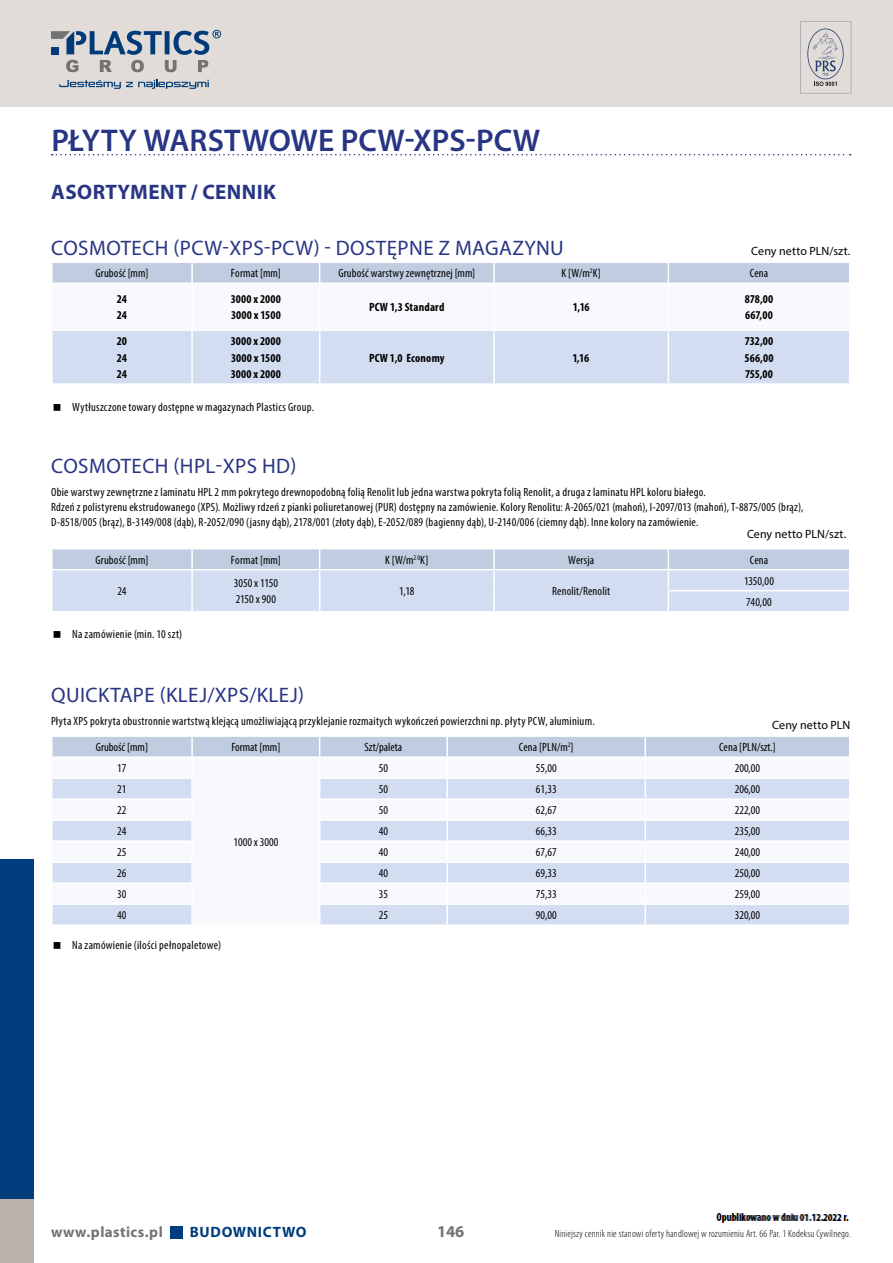
<style>
.page{position:relative;width:893px;height:1263px;background:#fff}
.page>*{position:absolute;margin:0;border:0;box-sizing:border-box;transform-origin:0 0}
.t1{font:600 31.5px "Myriad Pro";color:#283583}
.t2{font:21px "Myriad Pro";letter-spacing:.02em;color:#283583}
.t3{font:700 21px "Myriad Pro";letter-spacing:.02em;color:#283583}
.t4{font:700 16.5px "Myriad Pro";color:#747373}
.t5{font:700 15px "Myriad Pro";letter-spacing:.03em;color:#747373}
.t6{font:700 15px "Myriad Pro";letter-spacing:.045em;color:#003d7c}
.t7{font:condensed 12px/15px "Myriad Pro";letter-spacing:.02em;color:#000}
.t8{font:700 condensed 12px/16.5px "Myriad Pro";letter-spacing:.015em;color:#000}
.t9{font:12px "Myriad Pro";letter-spacing:.01em;color:#000}
.t10{font:condensed 12px "Myriad Pro";color:#000}
.t11{font:300 condensed 10.5px "Myriad Pro";letter-spacing:.02em;color:#000}
</style>
<div class="page">
<div style="left:0;top:0;width:893px;height:106px;background:#e1dcd7"></div>
<svg style="left:51px;top:30px;width:170px;height:42px"></svg>
<svg style="left:59px;top:80px;width:150px;height:9px"></svg>
<div style="left:170px;top:1226px;width:12px;height:13px;background:#003d7c"></div>
<div style="left:0;top:859px;width:34px;height:340px;background:#003d7c"></div>
<div style="left:0;top:1199px;width:34px;height:64px;background:#bcb1ab"></div>
<svg style="left:807px;top:29px;width:37px;height:57px"></svg>
<div style="left:800px;top:21px;width:51px;height:73px;border:1px solid #b3b2b2"></div>
<svg style="left:52px;top:154px;width:799px;height:1px"></svg>
<svg style="left:52px;top:262px;width:798px;height:121px"></svg>
<hr style="left:51px;top:331px;width:2px;height:52px;background:#fff">
<hr style="left:191px;top:331px;width:2px;height:52px;background:#fff">
<hr style="left:319px;top:331px;width:1px;height:52px;background:#fff">
<hr style="left:493px;top:331px;width:2px;height:52px;background:#fff">
<hr style="left:668px;top:331px;width:1px;height:52px;background:#fff">
<hr style="left:849px;top:331px;width:1px;height:52px;background:#fff">
<hr style="left:192px;top:283px;width:128px;height:1px;background:#fff">
<hr style="left:320px;top:283px;width:174px;height:1px;background:#fff">
<hr style="left:494px;top:283px;width:174px;height:1px;background:#fff">
<hr style="left:668px;top:283px;width:182px;height:1px;background:#fff">
<hr style="left:51px;top:284px;width:2px;height:45px;background:#fff">
<hr style="left:191px;top:284px;width:2px;height:45px;background:#fff">
<hr style="left:319px;top:284px;width:1px;height:45px;background:#fff">
<hr style="left:493px;top:284px;width:2px;height:45px;background:#fff">
<hr style="left:668px;top:284px;width:1px;height:45px;background:#fff">
<hr style="left:849px;top:284px;width:1px;height:45px;background:#fff">
<hr style="left:51px;top:329px;width:141px;height:2px;background:#fff">
<hr style="left:192px;top:329px;width:128px;height:2px;background:#fff">
<hr style="left:320px;top:329px;width:174px;height:2px;background:#fff">
<hr style="left:494px;top:329px;width:174px;height:2px;background:#fff">
<hr style="left:668px;top:329px;width:182px;height:2px;background:#fff">
<svg style="left:52px;top:549px;width:798px;height:62px;background:#ced9ed"></svg>
<hr style="left:192px;top:569px;width:128px;height:1px;background:#fff">
<hr style="left:320px;top:569px;width:174px;height:1px;background:#fff">
<hr style="left:494px;top:569px;width:174px;height:1px;background:#fff">
<hr style="left:668px;top:569px;width:182px;height:1px;background:#fff">
<svg style="left:52px;top:736px;width:798px;height:188px"></svg>
<hr style="left:645px;top:903px;width:205px;height:2px;background:#fff">
<img style="left:716px;top:1213px;width:133px;height:10px">
<h1 class="t1" style="left:51px;top:121px;width:490px">PŁYTY WARSTWOWE PCW-XPS-PCW</h1>
<h2 class="t3" style="left:51px;top:178px;width:226px">ASORTYMENT / CENNIK</h2>
<h2 class="t2" style="left:51px;top:235px;width:514px">COSMOTECH (PCW-XPS-PCW) - DOSTĘPNE Z MAGAZYNU</h2>
<p class="t9" style="left:751px;top:243px;width:101px">Ceny netto PLN/szt.</p>
<p class="t7" style="left:95px;top:266px;width:55px">Grubość [mm]</p>
<p class="t7" style="left:231px;top:266px;width:51px">Format [mm]</p>
<p class="t7" style="left:338px;top:266px;width:139px">Grubość warstwy zewnętrznej [mm]</p>
<p class="t7" style="left:561px;top:266px;width:41px">K [W/m<sup>2</sup>K]</p>
<p class="t7" style="left:750px;top:266px;width:20px">Cena</p>
<p class="t8" style="left:117px;top:290px;width:12px">24<br>24</p>
<p class="t8" style="left:231px;top:290px;width:52px">3000 x 2000<br>3000 x 1500</p>
<p class="t8" style="left:369px;top:299px;width:77px">PCW 1,3 Standard</p>
<p class="t8" style="left:573px;top:299px;width:18px">1,16</p>
<p class="t8" style="left:745px;top:290px;width:30px">878,00<br>667,00</p>
<p class="t8" style="left:117px;top:333px;width:12px;text-align:justify">20<br>24<br>24</p>
<p class="t8" style="left:231px;top:333px;width:52px;text-align:justify">3000 x 2000<br>3000 x 1500<br>3000 x 2000</p>
<p class="t8" style="left:745px;top:333px;width:30px;text-align:justify">732,00<br>566,00<br>755,00</p>
<p class="t8" style="left:369px;top:349px;width:77px">PCW 1,0 Economy</p>
<p class="t8" style="left:573px;top:349px;width:17px">1,16</p>
<p class="t7" style="left:72px;top:399px;width:243px">Wytłuszczone towary dostępne w magazynach Plastics Group.</p>
<h2 class="t2" style="left:51px;top:453px;width:247px">COSMOTECH (HPL-XPS HD)</h2>
<p class="t7" style="left:51px;top:484px;width:754px">Obie warstwy zewnętrzne z laminatu HPL 2 mm pokrytego drewnopodobną folią Renolit lub jedna warstwa pokryta folią Renolit, a druga z laminatu HPL koloru białego.<br>Rdzeń z polistyrenu ekstrudowanego (XPS). Możliwy rdzeń z pianki poliuretanowej (PUR) dostępny na zamówienie. Kolory Renolitu: A-2065/021 (mahoń), I-2097/013 (mahoń), T-8875/005 (brąz),<br>D-8518/005 (brąz), B-3149/008 (dąb), R-2052/090 (jasny dąb), 2178/001 (złoty dąb), E-2052/089 (bagienny dąb), U-2140/006 (ciemny dąb). Inne kolory na zamówienie.</p>
<p class="t9" style="left:747px;top:526px;width:101px">Ceny netto PLN/szt.</p>
<p class="t7" style="left:95px;top:552px;width:55px">Grubość [mm]</p>
<p class="t7" style="left:231px;top:552px;width:51px">Format [mm]</p>
<p class="t7" style="left:385px;top:552px;width:45px">K [W/m<sup>2</sup> <sup>0</sup>K]</p>
<p class="t7" style="left:568px;top:552px;width:27px">Wersja</p>
<p class="t7" style="left:750px;top:552px;width:20px">Cena</p>
<p class="t7" style="left:117px;top:584px;width:10px">24</p>
<p class="t7" style="left:234px;top:575px;width:46px;line-height:16.5px">3050 x 1150<br>2150 x 900</p>
<p class="t7" style="left:399px;top:584px;width:17px">1,18</p>
<p class="t7" style="left:552px;top:584px;width:60px">Renolit/Renolit</p>
<p class="t7" style="left:744px;top:570px;width:32px;line-height:21px">1350,00<br>740,00</p>
<p class="t7" style="left:72px;top:626px;width:111px">Na zamówienie (min. 10 szt)</p>
<h2 class="t2" style="left:51px;top:682px;width:254px">QUICKTAPE (KLEJ/XPS/KLEJ)</h2>
<p class="t7" style="left:51px;top:713px;width:545px">Płyta XPS pokryta obustronnie wartstwą klejącą umożliwiającą przyklejanie rozmaitych wykończeń powierzchni np. płyty PCW, aluminium.</p>
<p class="t10" style="left:96px;top:740px;width:54px">Grubość [mm]</p>
<p class="t10" style="left:231px;top:740px;width:51px">Format [mm]</p>
<p class="t10" style="left:365px;top:740px;width:39px">Szt/paleta</p>
<p class="t7" style="left:519px;top:739px;width:56px">Cena [PLN/m<sup>2</sup>]</p>
<p class="t7" style="left:719px;top:739px;width:58px">Cena [PLN/szt.]</p>
<p class="t7" style="left:117px;top:760px;width:11px">17</p>
<p class="t9" style="left:772px;top:717px;width:80px">Ceny netto PLN</p>
<p class="t7" style="left:379px;top:760px;width:11px">50</p>
<p class="t7" style="left:536px;top:760px;width:22px">55,00</p>
<p class="t7" style="left:735px;top:760px;width:27px">200,00</p>
<p class="t7" style="left:117px;top:781px;width:11px">21</p>
<p class="t7" style="left:379px;top:781px;width:11px">50</p>
<p class="t7" style="left:536px;top:781px;width:22px">61,33</p>
<p class="t7" style="left:735px;top:781px;width:27px">206,00</p>
<p class="t7" style="left:117px;top:802px;width:11px">22</p>
<p class="t7" style="left:379px;top:802px;width:11px">50</p>
<p class="t7" style="left:536px;top:802px;width:22px">62,67</p>
<p class="t7" style="left:735px;top:802px;width:27px">222,00</p>
<p class="t7" style="left:117px;top:823px;width:11px">24</p>
<p class="t7" style="left:379px;top:823px;width:11px">40</p>
<p class="t7" style="left:536px;top:823px;width:22px">66,33</p>
<p class="t7" style="left:735px;top:823px;width:27px">235,00</p>
<p class="t7" style="left:117px;top:844px;width:11px">25</p>
<p class="t7" style="left:379px;top:844px;width:11px">40</p>
<p class="t7" style="left:536px;top:844px;width:22px">67,67</p>
<p class="t7" style="left:735px;top:844px;width:27px">240,00</p>
<p class="t7" style="left:117px;top:865px;width:11px">26</p>
<p class="t7" style="left:379px;top:865px;width:11px">40</p>
<p class="t7" style="left:536px;top:865px;width:22px">69,33</p>
<p class="t7" style="left:735px;top:865px;width:27px">250,00</p>
<p class="t7" style="left:117px;top:886px;width:11px">30</p>
<p class="t7" style="left:379px;top:886px;width:11px">35</p>
<p class="t7" style="left:536px;top:886px;width:22px">75,33</p>
<p class="t7" style="left:735px;top:886px;width:27px">259,00</p>
<p class="t7" style="left:117px;top:907px;width:11px">40</p>
<p class="t7" style="left:379px;top:907px;width:11px">25</p>
<p class="t7" style="left:536px;top:907px;width:22px">90,00</p>
<p class="t7" style="left:735px;top:907px;width:27px">320,00</p>
<p class="t10" style="left:233px;top:834px;width:46px">1000 x 3000</p>
<p class="t7" style="left:72px;top:937px;width:150px">Na zamówienie (ilości pełnopaletowe)</p>
<p class="t5" style="left:51px;top:1222px;width:113px">www.plastics.pl</p>
<p class="t6" style="left:190px;top:1222px;width:118px">BUDOWNICTWO</p>
<h3 class="t4" style="left:437px;top:1221px;width:29px">146</h3>
<p class="t11" style="left:555px;top:1228px;width:297px">Niniejszy cennik nie stanowi oferty handlowej w rozumieniu Art. 66 Par. 1 Kodeksu Cywilnego.</p>
</div>
